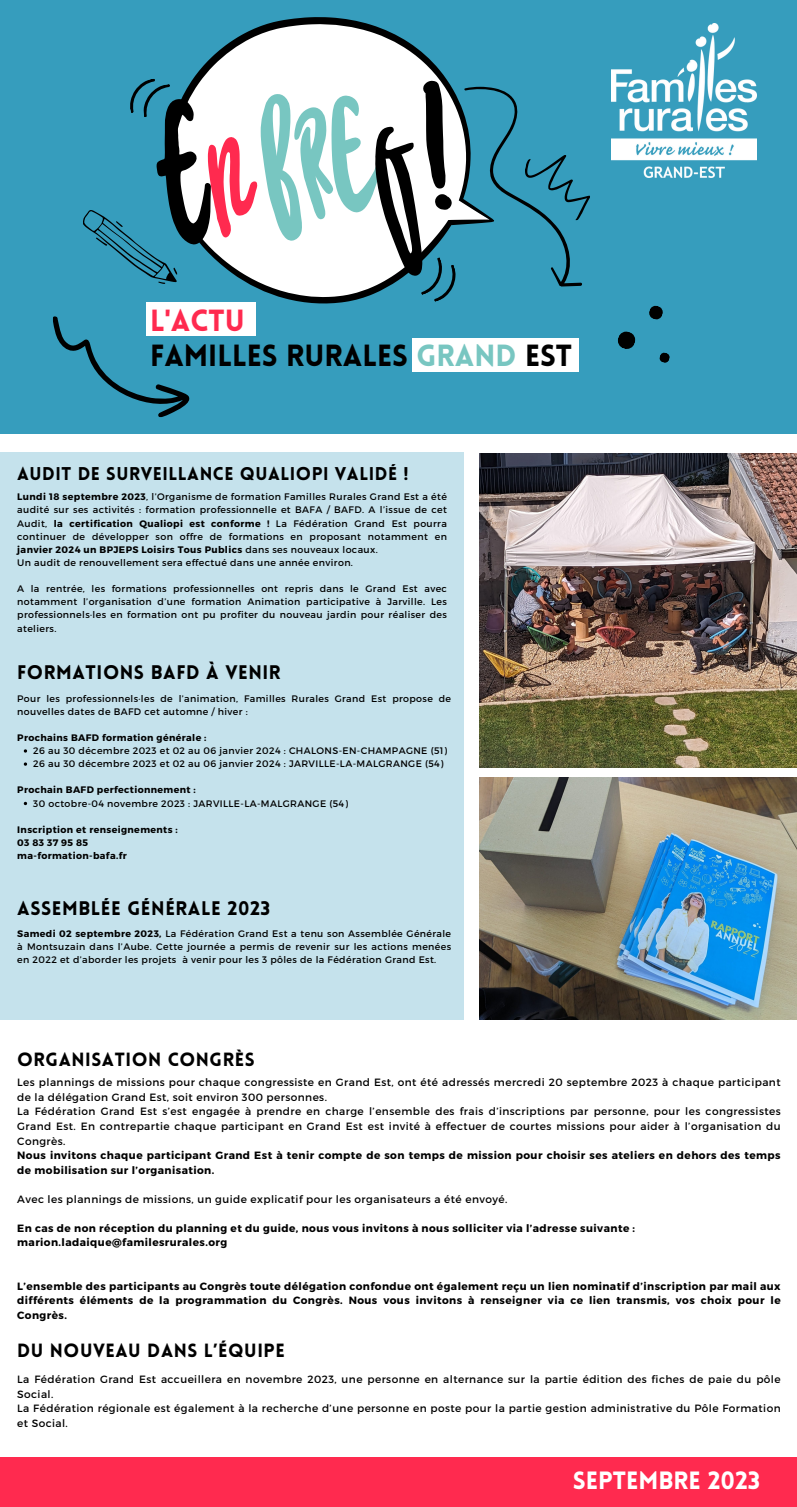
<style>
.page{position:relative;width:797px;height:1507px;background:#fff}
.page>*{position:absolute;margin:0;border:0;box-sizing:border-box;transform-origin:0 0}
.t1{font:167.56px "Blowing";color:#000}
.t2{font:900 29.88px "Lovelo";color:#000}
.t3{font:900 29.88px "Lovelo";color:#ff2a4f}
.t4{font:900 24.44px "Lovelo";color:#fff}
.t5{font:900 19.25px "Lovelo";letter-spacing:.03em;color:#000}
.t6{font:900 18.69px "Lovelo";letter-spacing:.03em;color:#000}
.t7{font:900 18.06px "Lovelo";letter-spacing:.03em;color:#000}
.t8{font:10.56px/14.5px "Montserrat";letter-spacing:.04em;color:#000}
.t9{font:700 10.56px/14.5px "Montserrat";letter-spacing:.04em;color:#000}
.t10{font:9.44px/13.1px "Montserrat";letter-spacing:.04em;color:#000;text-align:justify}
.t11{font:700 9.44px "Montserrat";letter-spacing:.04em;color:#000}
.s1{color:#ff2a4f}
.s2{color:#78c6c1}
.s3{font-weight:700}
</style>
<div class="page">
<div style="left:0;top:0;width:797px;height:434px;background:#369dbd"></div>
<svg style="left:548px;top:69px;width:64px;height:218px"></svg>
<svg style="left:618px;top:331px;width:18px;height:18px"></svg>
<svg style="left:649px;top:305px;width:14px;height:15px"></svg>
<svg style="left:659px;top:352px;width:11px;height:11px"></svg>
<svg style="left:53px;top:316px;width:137px;height:102px"></svg>
<svg style="left:132px;top:316px;width:124px;height:29px"></svg>
<svg style="left:144px;top:17px;width:376px;height:318px;fill:#fff"></svg>
<div style="left:412px;top:338px;width:167px;height:34px;background:#fff"></div>
<img style="left:612px;top:23px;width:144px;height:155px">
<svg style="left:520px;top:151px;width:74px;height:71px"></svg>
<svg style="left:83px;top:205px;width:95px;height:83px"></svg>
<svg style="left:130px;top:78px;width:44px;height:39px"></svg>
<div style="left:0;top:452px;width:464px;height:567px;background:#c5e2ec"></div>
<div style="left:0;top:1457px;width:797px;height:48px;background:#ff2a4f"></div>
<img style="left:480px;top:453px;width:317px;height:314px">
<img style="left:480px;top:777px;width:317px;height:242px">
<p class="t1" style="left:150px;top:117px;width:294px;rotate:-8deg">E<span class="s1">n</span><span class="s2">bre</span>f!</p>
<p class="t3" style="left:150px;top:308px;width:96px">L'ACTU</p>
<p class="t2" style="left:150px;top:344px;width:424px">FAMILLES RURALES <span class="s2">GRAND</span> EST</p>
<p class="t7" style="left:17px;top:466px;width:393px">AUDIT DE SURVEILLANCE QUALIOPI VALIDÉ !</p>
<p class="t10" style="left:17px;top:490px;width:431px"><span class="s3">Lundi 18 septembre 2023</span>, l’Organisme de formation Familles Rurales Grand Est a été audité sur ses activités : formation professionnelle et BAFA / BAFD. A l’issue de cet Audit, <span class="s3">la certification Qualiopi est conforme !</span> La Fédération Grand Est pourra continuer de développer son offre de formations en proposant notamment en <span class="s3">janvier 2024 un BPJEPS Loisirs Tous Publics</span> dans ses nouveaux locaux.</p>
<p class="t10" style="left:17px;top:555px;width:337px">Un audit de renouvellement sera effectué dans une année environ.</p>
<p class="t10" style="left:17px;top:581px;width:431px">A la rentrée, les formations professionnelles ont repris dans le Grand Est avec notamment l’organisation d’une formation Animation participative à Jarville. Les professionnels·les en formation ont pu profiter du nouveau jardin pour réaliser des ateliers.</p>
<p class="t5" style="left:17px;top:665px;width:265px">FORMATIONS BAFD À VENIR</p>
<p class="t10" style="left:17px;top:691px;width:435px">Pour les professionnels·les de l’animation, Familles Rurales Grand Est propose de nouvelles dates de BAFD cet automne / hiver :</p>
<p class="t11" style="left:17px;top:731px;width:191px">Prochains BAFD formation générale :</p>
<p class="t10" style="left:33px;top:743px;width:415px">26 au 30 décembre 2023 et 02 au 06 janvier 2024 : CHALONS-EN-CHAMPAGNE (51)</p>
<p class="t10" style="left:33px;top:756px;width:412px">26 au 30 décembre 2023 et 02 au 06 janvier 2024 : JARVILLE-LA-MALGRANGE (54)</p>
<p class="t10" style="left:33px;top:796px;width:316px">30 octobre-04 novembre 2023 : JARVILLE-LA-MALGRANGE (54)</p>
<p class="t11" style="left:17px;top:783px;width:180px">Prochain BAFD perfectionnement :</p>
<p class="t11" style="left:17px;top:823px;width:162px">Inscription et renseignements :</p>
<p class="t11" style="left:17px;top:836px;width:72px">03 83 37 95 85</p>
<p class="t11" style="left:17px;top:849px;width:111px">ma-formation-bafa.fr</p>
<p class="t5" style="left:17px;top:900px;width:255px">ASSEMBLÉE GÉNÉRALE 2023</p>
<p class="t10" style="left:17px;top:926px;width:435px"><span class="s3">Samedi 02 septembre 2023,</span> La Fédération Grand Est a tenu son Assemblée Générale à Montsuzain dans l’Aube. Cette journée a permis de revenir sur les actions menées en 2022 et d’aborder les projets à venir pour les 3 pôles de la Fédération Grand Est.</p>
<p class="t6" style="left:17px;top:1051px;width:239px">ORGANISATION CONGRÈS</p>
<p class="t8" style="left:17px;top:1074px;width:765px">Les plannings de missions pour chaque congressiste en Grand Est, ont été adressés mercredi 20 septembre 2023 à chaque participant de la délégation Grand Est, soit environ 300 personnes.</p>
<p class="t8" style="left:17px;top:1103px;width:765px;text-align:justify">La Fédération Grand Est s’est engagée à prendre en charge l’ensemble des frais d’inscriptions par personne, pour les congressistes Grand Est. En contrepartie chaque participant en Grand Est est invité à effectuer de courtes missions pour aider à l’organisation du Congrès.</p>
<p class="t9" style="left:17px;top:1147px;width:765px">Nous invitons chaque participant Grand Est à tenir compte de son temps de mission pour choisir ses ateliers en dehors des temps de mobilisation sur l’organisation.</p>
<p class="t8" style="left:17px;top:1190px;width:492px">Avec les plannings de missions, un guide explicatif pour les organisateurs a été envoyé.</p>
<p class="t9" style="left:17px;top:1219px;width:619px">En cas de non réception du planning et du guide, nous vous invitons à nous solliciter via l’adresse suivante :</p>
<p class="t9" style="left:17px;top:1234px;width:212px">marion.ladaique@familesrurales.org</p>
<p class="t9" style="left:17px;top:1278px;width:765px;text-align:justify">L’ensemble des participants au Congrès toute délégation confondue ont également reçu un lien nominatif d’inscription par mail aux différents éléments de la programmation du Congrès. Nous vous invitons à renseigner via ce lien transmis, vos choix pour le Congrès.</p>
<p class="t6" style="left:17px;top:1342px;width:269px">DU NOUVEAU DANS L’ÉQUIPE</p>
<p class="t8" style="left:17px;top:1371px;width:765px">La Fédération Grand Est accueillera en novembre 2023, une personne en alternance sur la partie édition des fiches de paie du pôle<br>Social.</p>
<p class="t8" style="left:17px;top:1400px;width:765px">La Fédération régionale est également à la recherche d’une personne en poste pour la partie gestion administrative du Pôle Formation et Social.</p>
<p class="t4" style="left:573px;top:1469px;width:189px">SEPTEMBRE 2023</p>
</div>
